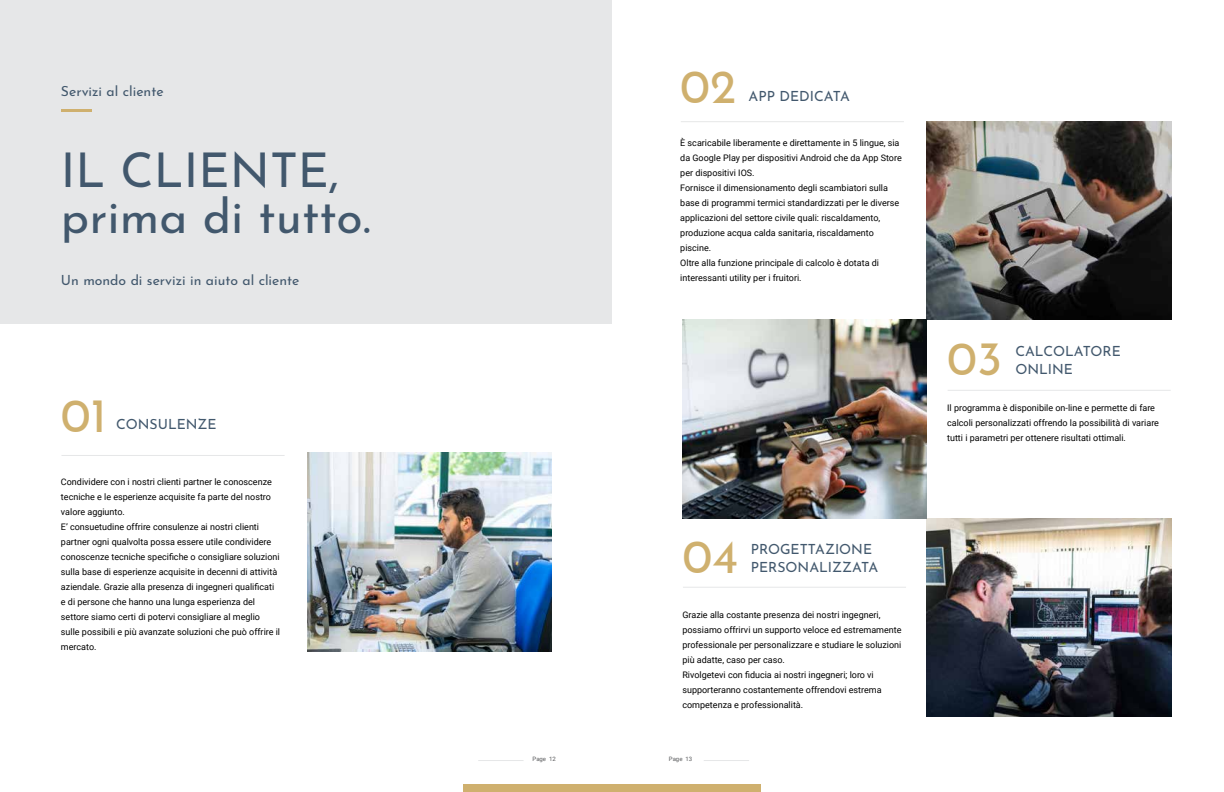
<style>
.page{position:relative;width:1224px;height:792px;background:#fff}
.page>*{position:absolute;margin:0;border:0;box-sizing:border-box;transform-origin:0 0}
.t1{font:48px/45.7px "Josefin Sans";color:#42586d}
.t2{font:48px "Josefin Sans";color:#cfb06e}
.t3{font:14px/18px "Josefin Sans";color:#42586d}
.t4{font:9px/15px "Roboto";color:#000}
.t5{font:6px "Roboto";color:#58595b}
</style>
<div class="page">
<hr style="left:478px;top:760px;width:46px;height:1px;background:#e6e7e8">
<hr style="left:704px;top:760px;width:45px;height:1px;background:#e6e7e8">
<div style="left:464px;top:784px;width:148px;height:8px;background:#cfb06e"></div>
<div style="left:612px;top:784px;width:148px;height:8px;background:#cfb06e"></div>
<div style="left:0;top:0;width:612px;height:323px;background:#e6e7e8"></div>
<hr style="left:61px;top:109px;width:31px;height:3px;background:#cfb06e">
<img style="left:307px;top:453px;width:245px;height:198px">
<img style="left:927px;top:121px;width:244px;height:199px">
<img style="left:927px;top:518px;width:244px;height:199px">
<img style="left:682px;top:320px;width:245px;height:198px">
<hr style="left:61px;top:455px;width:224px;height:1px;background:#e6e7e8">
<hr style="left:681px;top:121px;width:223px;height:1px;background:#e6e7e8">
<hr style="left:683px;top:587px;width:223px;height:1px;background:#e6e7e8">
<hr style="left:948px;top:390px;width:223px;height:1px;background:#e6e7e8">
<h2 class="t3" style="left:61px;top:81px;width:104px">Servizi al cliente</h2>
<h1 class="t1" style="left:61px;top:141px;width:311px">IL CLIENTE, prima di tutto.</h1>
<h2 class="t3" style="left:61px;top:270px;width:240px">Un mondo di servizi in aiuto al cliente</h2>
<h1 class="t2" style="left:61px;top:375px;width:47px">01</h1>
<h2 class="t3" style="left:116px;top:414px;width:102px">CONSULENZE</h2>
<p class="t4" style="left:61px;top:474px;width:221px">Condividere con i nostri clienti partner le conoscenze tecniche e le esperienze acquisite fa parte del nostro valore aggiunto.<br>E’ consuetudine offrire consulenze ai nostri clienti partner ogni qualvolta possa essere utile condividere conoscenze tecniche specifiche o consigliare soluzioni sulla base di esperienze acquisite in decenni di attività aziendale. Grazie alla presenza di ingegneri qualificati e di persone che hanno una lunga esperienza del settore siamo certi di potervi consigliare al meglio sulle possibili e più avanzate soluzioni che può offrire il mercato.</p>
<h1 class="t2" style="left:680px;top:46px;width:58px">02</h1>
<h2 class="t3" style="left:749px;top:85px;width:103px">APP DEDICATA</h2>
<p class="t4" style="left:680px;top:135px;width:223px">È scaricabile liberamente e direttamente in 5 lingue, sia da Google Play per dispositivi Android che da App Store per dispositivi IOS.<br>Fornisce il dimensionamento degli scambiatori sulla base di programmi termici standardizzati per le diverse applicazioni del settore civile quali: riscaldamento, produzione acqua calda sanitaria, riscaldamento piscine.<br>Oltre alla funzione principale di calcolo è dotata di interessanti utility per i fruitori.</p>
<h1 class="t2" style="left:682px;top:516px;width:57px">04</h1>
<h2 class="t3" style="left:751px;top:539px;width:129px">PROGETTAZIONE<br>PERSONALIZZATA</h2>
<p class="t4" style="left:682px;top:607px;width:221px">Grazie alla costante presenza dei nostri ingegneri, possiamo offrirvi un supporto veloce ed estremamente professionale per personalizzare e studiare le soluzioni più adatte, caso per caso.<br>Rivolgetevi con fiducia ai nostri ingegneri; loro vi supporteranno costantemente offrendovi estrema competenza e professionalità.</p>
<p class="t5" style="left:533px;top:754px;width:25px">Page 12</p>
<p class="t5" style="left:669px;top:754px;width:25px">Page 13</p>
<h1 class="t2" style="left:947px;top:319px;width:57px">03</h1>
<h2 class="t3" style="left:1015px;top:340px;width:107px">CALCOLATORE<br>ONLINE</h2>
<p class="t4" style="left:947px;top:400px;width:213px">Il programma è disponibile on-line e permette di fare calcoli personalizzati offrendo la possibilità di variare</p>
<p class="t4" style="left:947px;top:430px;width:180px">tutti i parametri per ottenere risultati ottimali.</p>
</div>
